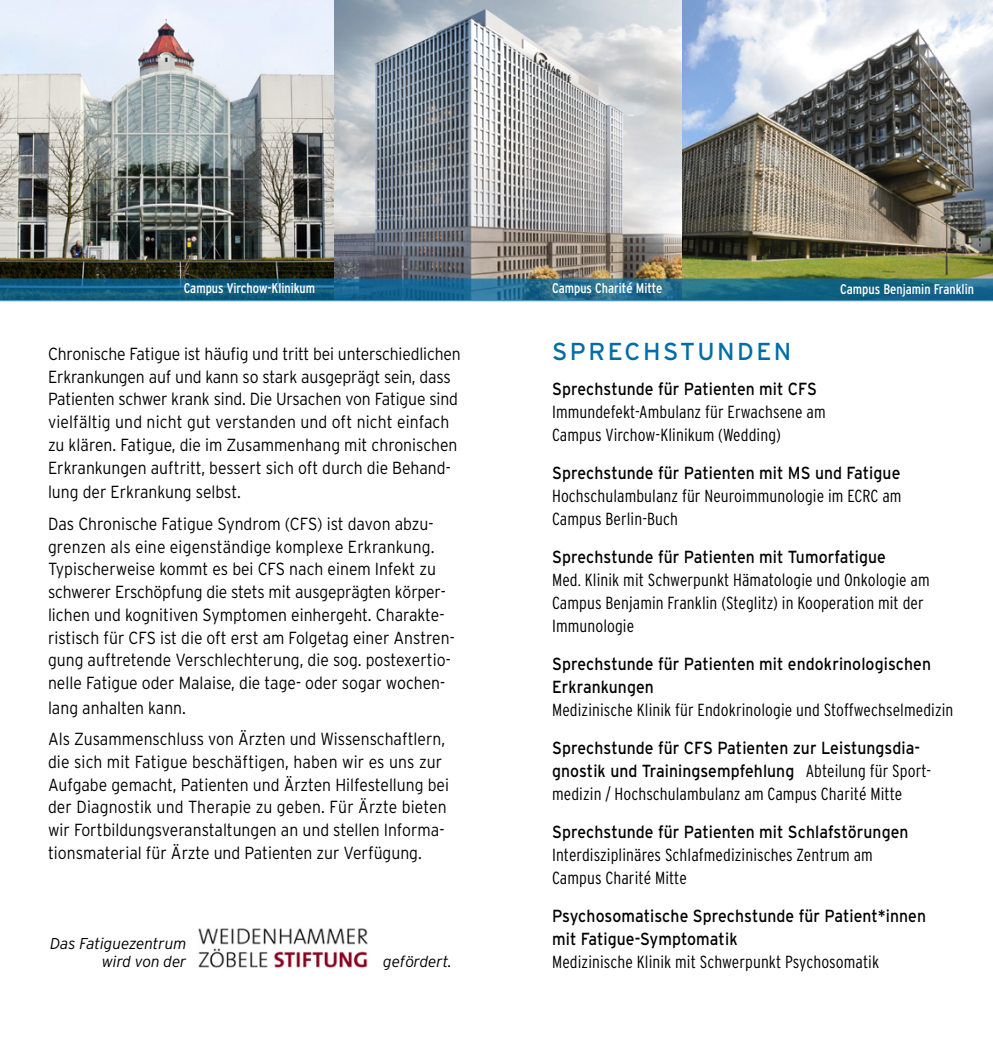
<style>
.page{position:relative;width:993px;height:1042px;background:#fff}
.page>*{position:absolute;margin:0;border:0;box-sizing:border-box;transform-origin:0 0}
.t1{font:24.5px "Interstate";letter-spacing:.1em;color:#006da8}
.t2{font:300 17.5px/22.8px "Interstate";color:#000;scale:.9 1}
.t3{font:17.5px/22.8px "Interstate";letter-spacing:.005em;color:#000;scale:.9 1}
.t4{font:300 condensed 17.5px/22.8px "Interstate";letter-spacing:.005em;color:#000}
.t5{font:italic 300 15.75px/17.5px "Interstate";letter-spacing:-.01em;color:#000;text-align:right}
.t6{font:condensed 14px "Interstate";color:#fff}
.s1{font-weight:300;font-stretch:condensed}
</style>
<div class="page">
<img style="left:0;top:0;width:992px;height:278px">
<svg style="left:0;top:278px;width:992px;height:23px;background:#1b6688"></svg>
<img style="left:198px;top:928px;width:170px;height:40px">
<p class="t6" style="left:184px;top:280px;width:133px">Campus Virchow-Klinikum</p>
<p class="t6" style="left:552px;top:280px;width:112px">Campus Charité Mitte</p>
<p class="t6" style="left:840px;top:281px;width:135px">Campus Benjamin Franklin</p>
<p class="t2" style="left:48px;top:342px;width:460px">Chronische Fatigue ist häufig und tritt bei unterschiedlichen</p>
<h1 class="t1" style="left:552px;top:337px;width:241px">SPRECHSTUNDEN</h1>
<p class="t2" style="left:48px;top:365px;width:457px">Erkrankungen auf und kann so stark ausgeprägt sein, dass Patienten schwer krank sind. Die Ursachen von Fatigue sind vielfältig und nicht gut verstanden und oft nicht einfach zu klären. Fatigue, die im Zusammenhang mit chronischen Erkrankungen auftritt, bessert sich oft durch die Behand-</p>
<p class="t2" style="left:48px;top:476px;width:429px;line-height:31.5px">lung der Erkrankung selbst.<br>Das Chronische Fatigue Syndrom (CFS) ist davon abzu-</p>
<p class="t2" style="left:48px;top:535px;width:453px">grenzen als eine eigenständige komplexe Erkrankung.<br>Typischerweise kommt es bei CFS nach einem Infekt zu schwerer Erschöpfung die stets mit ausgeprägten körper&shy;lichen und kognitiven Symptomen einhergeht. Charakte&shy;ristisch für CFS ist die oft erst am Folgetag einer Anstren&shy;gung auftretende Verschlechterung, die sog. postexertio&shy;nelle Fatigue oder Malaise, die tage- oder sogar wochen-</p>
<p class="t2" style="left:48px;top:691px;width:442px;line-height:31.5px">lang anhalten kann.<br>Als Zusammenschluss von Ärzten und Wissenschaftlern,</p>
<p class="t2" style="left:48px;top:750px;width:447px">die sich mit Fatigue beschäftigen, haben wir es uns zur Aufgabe gemacht, Patienten und Ärzten Hilfestellung bei der Diagnostik und Therapie zu geben. Für Ärzte bieten wir Fortbildungsveranstaltungen an und stellen Informa&shy;tionsmaterial für Ärzte und Patienten zur Verfügung.</p>
<p class="t3" style="left:552px;top:377px;width:296px">Sprechstunde für Patienten mit CFS</p>
<p class="t4" style="left:552px;top:400px;width:275px">Immundefekt-Ambulanz für Erwachsene am<br>Campus Virchow-Klinikum (Wedding)</p>
<p class="t3" style="left:552px;top:461px;width:388px">Sprechstunde für Patienten mit MS und Fatigue</p>
<p class="t4" style="left:552px;top:484px;width:351px">Hochschulambulanz für Neuroimmunologie im ECRC am<br>Campus Berlin-Buch</p>
<p class="t3" style="left:552px;top:545px;width:372px">Sprechstunde für Patienten mit Tumorfatigue</p>
<p class="t4" style="left:552px;top:568px;width:379px">Med. Klinik mit Schwerpunkt Hämatologie und Onkologie am<br>Campus Benjamin Franklin (Steglitz) in Kooperation mit der<br>Immunologie</p>
<p class="t3" style="left:552px;top:652px;width:422px">Sprechstunde für Patienten mit endokrinologischen<br>Erkrankungen</p>
<p class="t4" style="left:552px;top:698px;width:403px">Medizinische Klinik für Endokrinologie und Stoffwechselmedizin</p>
<p class="t3" style="left:552px;top:736px;width:422px">Sprechstunde für CFS Patienten zur Leistungsdia&shy;gnostik und Trainingsempfehlung <span class="s1">Abteilung für Sport&shy;medizin / Hochschulambulanz am Campus Charité Mitte</span></p>
<p class="t3" style="left:552px;top:820px;width:397px">Sprechstunde für Patienten mit Schlafstörungen</p>
<p class="t4" style="left:552px;top:843px;width:322px">Interdisziplinäres Schlafmedizinisches Zentrum am<br>Campus Charité Mitte</p>
<p class="t3" style="left:552px;top:904px;width:417px">Psychosomatische Sprechstunde für Patient*innen mit Fatigue-Symptomatik</p>
<p class="t5" style="left:50px;top:935px;width:138px">Das Fatiguezentrum wird von der</p>
<p class="t5" style="left:383px;top:953px;width:70px">gefördert.</p>
<p class="t4" style="left:552px;top:950px;width:328px">Medizinische Klinik mit Schwerpunkt Psychosomatik</p>
</div>
